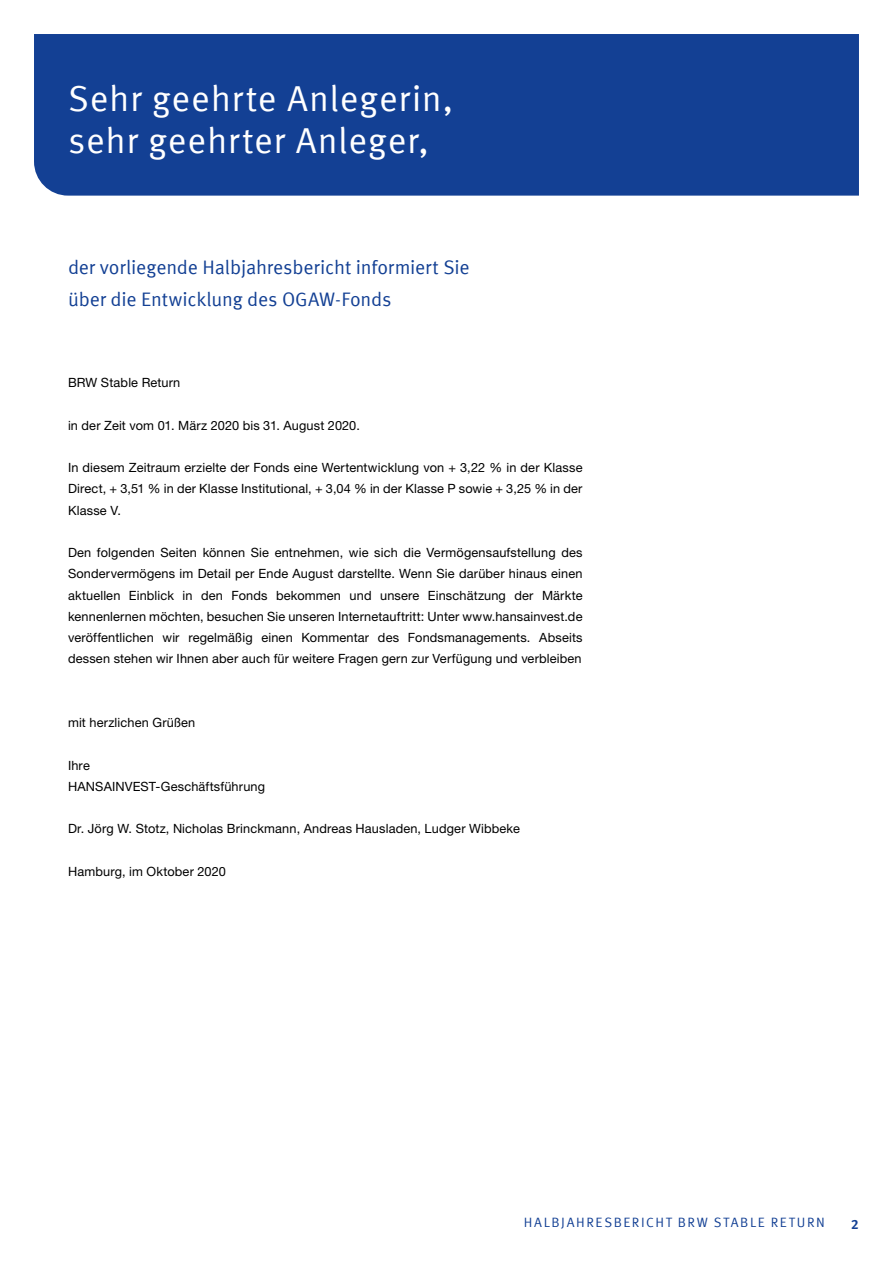
<style>
.page{position:relative;width:893px;height:1263px;background:#fff}
.page>*{position:absolute;margin:0;border:0;box-sizing:border-box;transform-origin:0 0}
.t1{font:36px/42.5px "Meta Offc Pro Norm";letter-spacing:.02em;color:#fff}
.t2{font:19.5px/32px "Meta Offc Pro Norm";letter-spacing:-.01em;color:#134094}
.t3{font:13.5px "Meta Offc Pro Norm";letter-spacing:.12em;color:#134094}
.t4{font:700 13.5px "Meta Offc Pro";color:#134094}
.t5{font:12.75px/21.3px "Helvetica Neue LTW1 G";letter-spacing:.01em;color:#000;text-align:justify}
</style>
<div class="page">
<div style="left:34px;top:34px;width:825px;height:162px;background:#134094"></div>
<h1 class="t1" style="left:68px;top:75px;width:387px">Sehr geehrte Anlegerin, sehr geehrter Anleger,</h1>
<h2 class="t2" style="left:68px;top:250px;width:403px">der vorliegende Halbjahresbericht informiert Sie über die Entwicklung des OGAW-Fonds</h2>
<p class="t5" style="left:68px;top:372px;width:114px">BRW Stable Return</p>
<p class="t5" style="left:68px;top:414px;width:293px">in der Zeit vom 01. März 2020 bis 31. August 2020.</p>
<p class="t5" style="left:68px;top:457px;width:516px">In diesem Zeitraum erzielte der Fonds eine Wertentwicklung von + 3,22 % in der Klasse Direct, + 3,51 % in der Klasse Institutional, + 3,04 % in der Klasse P sowie + 3,25 % in der Klasse V.</p>
<p class="t5" style="left:68px;top:542px;width:516px">Den folgenden Seiten können Sie entnehmen, wie sich die Vermögensaufstellung des Sondervermögens im Detail per Ende August darstellte. Wenn Sie darüber hinaus einen aktuellen Einblick in den Fonds bekommen und unsere Einschätzung der Märkte kennenlernen möchten, besuchen Sie unseren Internetauftritt: Unter www.hansainvest.de veröffentlichen wir regelmäßig einen Kommentar des Fondsmanagements. Abseits dessen stehen wir Ihnen aber auch für weitere Fragen gern zur Verfügung und verbleiben</p>
<p class="t5" style="left:68px;top:712px;width:129px">mit herzlichen Grüßen</p>
<p class="t5" style="left:68px;top:754px;width:199px">Ihre<br>HANSAINVEST-Geschäftsführung</p>
<p class="t5" style="left:68px;top:818px;width:453px">Dr. Jörg W. Stotz, Nicholas Brinckmann, Andreas Hausladen, Ludger Wibbeke</p>
<p class="t5" style="left:68px;top:861px;width:159px">Hamburg, im Oktober 2020</p>
<p class="t3" style="left:524px;top:1211px;width:209px">HALBJAHRESBERICHT BRW Stable</p>
<p class="t3" style="left:771px;top:1211px;width:56px">Return</p>
<p class="t4" style="left:851px;top:1214px;width:9px">2</p>
</div>
